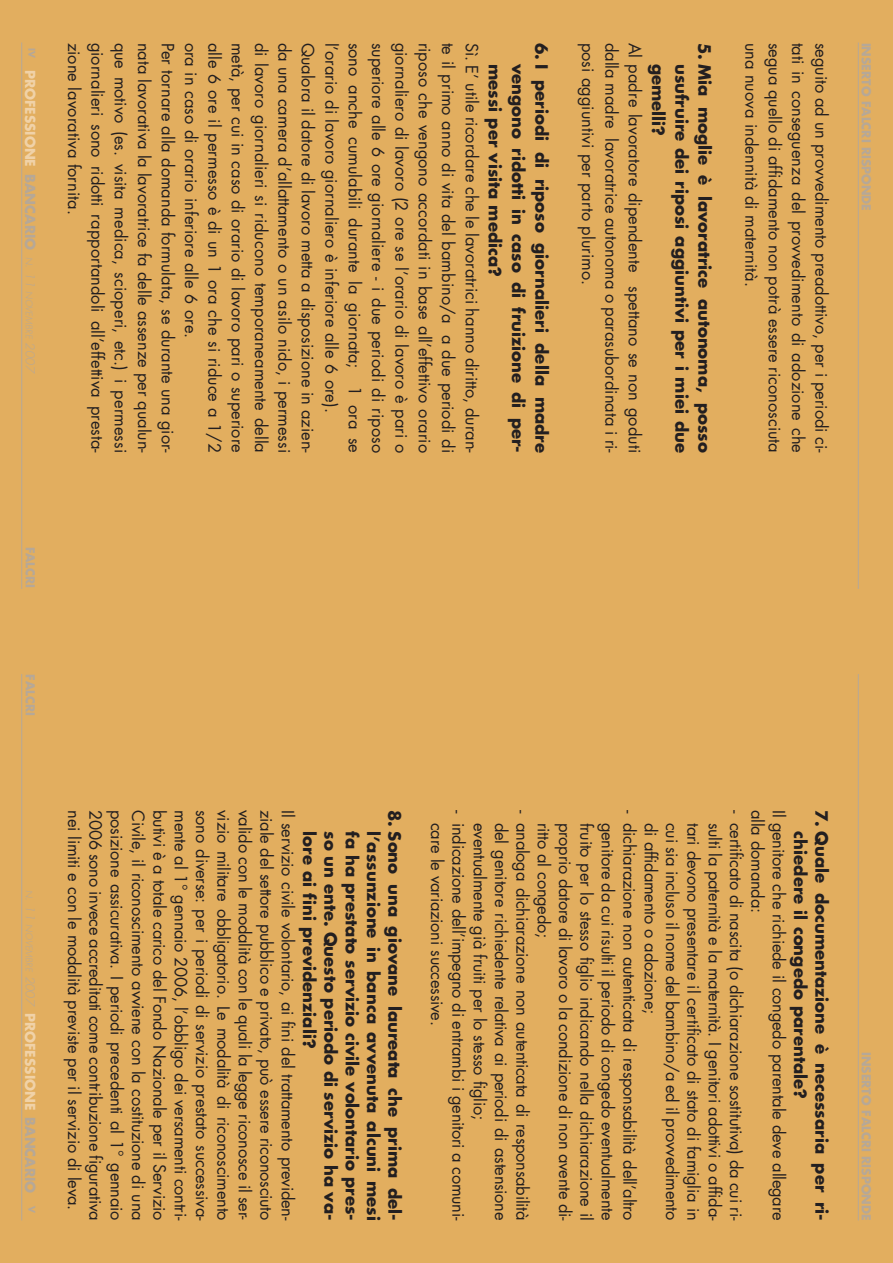
<style>
.page{position:relative;width:893px;height:1263px;background:#fff}
.page>*{position:absolute;margin:0;border:0;box-sizing:border-box;transform-origin:0 0}
.t1{font:16.5px/21.3px "Futura";letter-spacing:-.015em;color:#231f20}
.t2{font:700 16.5px/21.3px "Futura";color:#231f20}
.t3{font:700 13.5px "Futura";color:#f0d2a8}
.t4{font:700 12px "Futura";color:#b6a897}
.t5{font:700 9px "Futura";color:#b6a897}
.s1{color:#b6a897}
.s2{font-weight:300;font-style:italic;font-size:9px;color:#b6a897}
.s3{font-weight:300;font-style:italic;font-size:12px;color:#b6a897}
</style>
<div class="page">
<div style="left:0;top:631px;width:893px;height:632px;background:#e2ae5f"></div>
<hr style="left:21px;top:674px;width:1px;height:546px;background:#b6a897">
<hr style="left:858px;top:674px;width:1px;height:546px;background:#b6a897">
<div style="left:0;top:0;width:893px;height:631px;background:#e2ae5f"></div>
<hr style="left:21px;top:43px;width:1px;height:546px;background:#b6a897">
<hr style="left:858px;top:43px;width:1px;height:546px;background:#b6a897">
<p class="t2" style="left:551px;top:43px;width:412px;rotate:90deg">6. I periodi di riposo giornalieri della madre</p>
<p class="t1" style="left:597px;top:43px;width:244px;rotate:90deg">posi aggiuntivi per parto plurimo.</p>
<p class="t1" style="left:621px;top:43px;width:412px;rotate:90deg">dalla madre lavoratrice autonoma o parasubordinata i ri-</p>
<p class="t1" style="left:644px;top:43px;width:412px;rotate:90deg">Al padre lavoratore dipendente spettano se non goduti</p>
<p class="t1" style="left:83px;top:43px;width:174px;rotate:90deg">zione lavorativa fornita.</p>
<p class="t1" style="left:107px;top:43px;width:412px;rotate:90deg">giornalieri sono ridotti rapportandoli all’effettiva presta-</p>
<p class="t1" style="left:130px;top:43px;width:412px;rotate:90deg">que motivo (es. visita medica, scioperi, etc.) i permessi</p>
<p class="t1" style="left:154px;top:43px;width:412px;rotate:90deg">nata lavorativa la lavoratrice fa delle assenze per qualun-</p>
<p class="t1" style="left:177px;top:43px;width:411px;rotate:90deg">Per tornare alla domanda formulata, se durante una gior-</p>
<p class="t1" style="left:200px;top:43px;width:297px;rotate:90deg">ora in caso di orario inferiore alle 6 ore.</p>
<p class="t1" style="left:224px;top:43px;width:412px;rotate:90deg">alle 6 ore il permesso è di un 1 ora che si riduce a 1/2</p>
<p class="t1" style="left:247px;top:43px;width:412px;rotate:90deg">metà, per cui in caso di orario di lavoro pari o superiore</p>
<p class="t1" style="left:270px;top:43px;width:412px;rotate:90deg">di lavoro giornalieri si riducono temporaneamente della</p>
<p class="t1" style="left:294px;top:43px;width:412px;rotate:90deg">da una camera d’allattamento o un asilo nido, i permessi</p>
<p class="t1" style="left:317px;top:43px;width:412px;rotate:90deg">Qualora il datore di lavoro metta a disposizione in azien-</p>
<p class="t1" style="left:341px;top:43px;width:372px;rotate:90deg">l’orario di lavoro giornaliero è inferiore alle 6 ore).</p>
<p class="t1" style="left:364px;top:43px;width:412px;rotate:90deg">sono anche cumulabili durante la giornata; 1 ora se</p>
<p class="t1" style="left:387px;top:43px;width:412px;rotate:90deg">superiore alle 6 ore giornaliere - i due periodi di riposo</p>
<p class="t1" style="left:411px;top:43px;width:412px;rotate:90deg">giornaliero di lavoro (2 ore se l’orario di lavoro è pari o</p>
<p class="t1" style="left:434px;top:43px;width:412px;rotate:90deg">riposo che vengono accordati in base all’effettivo orario</p>
<p class="t1" style="left:458px;top:43px;width:412px;rotate:90deg">te il primo anno di vita del bambino/a a due periodi di</p>
<p class="t1" style="left:481px;top:43px;width:412px;rotate:90deg">Sì. E’ utile ricordare che le lavoratrici hanno diritto, duran-</p>
<p class="t5" style="left:36px;top:48px;width:12px;rotate:90deg">IV</p>
<p class="t2" style="left:714px;top:43px;width:412px;rotate:90deg">5. Mia moglie è lavoratrice autonoma, posso</p>
<p class="t1" style="left:761px;top:43px;width:246px;rotate:90deg">una nuova indennità di maternità.</p>
<p class="t1" style="left:784px;top:43px;width:412px;rotate:90deg">segua quello di affidamento non potrà essere riconosciuta</p>
<p class="t1" style="left:807px;top:43px;width:412px;rotate:90deg">tati in conseguenza del provvedimento di adozione che</p>
<p class="t1" style="left:831px;top:43px;width:412px;rotate:90deg">seguito ad un provvedimento preadottivo, per i periodi ci-</p>
<p class="t4" style="left:872px;top:43px;width:170px;rotate:90deg">INSERTO FALCRI RISPONDE</p>
<p class="t2" style="left:504px;top:64px;width:215px;rotate:90deg">messi per visita medica?</p>
<p class="t2" style="left:527px;top:64px;width:391px;rotate:90deg">vengono ridotti in caso di fruizione di per-</p>
<p class="t2" style="left:667px;top:64px;width:74px;rotate:90deg">gemelli?</p>
<p class="t2" style="left:691px;top:64px;width:391px;rotate:90deg">usufruire dei riposi aggiuntivi per i miei due</p>
<p class="t3" style="left:36px;top:70px;width:305px;rotate:90deg">PROFESSIONE <span class="s1">BANCARIO</span> <span class="s2">N</span><span class="s3">. 11</span> <span class="s2">NOVEMBRE</span> <span class="s3">2007</span></p>
<p class="t4" style="left:36px;top:547px;width:43px;rotate:90deg">FALCRI</p>
<p class="t4" style="left:36px;top:674px;width:43px;rotate:90deg">FALCRI</p>
<p class="t3" style="left:36px;top:890px;width:325px;rotate:90deg"><span class="s2">N</span><span class="s3">. 11</span> <span class="s2">NOVEMBRE</span> <span class="s3">2007</span> PROFESSIONE <span class="s1">BANCARIO</span> <sup>V</sup></p>
<p class="t1" style="left:83px;top:810px;width:402px;rotate:90deg">nei limiti e con le modalità previste per il servizio di leva.</p>
<p class="t1" style="left:105px;top:810px;width:412px;rotate:90deg">2006 sono invece accreditati come contribuzione figurativa</p>
<p class="t1" style="left:126px;top:810px;width:412px;rotate:90deg">posizione assicurativa. I periodi precedenti al 1° gennaio</p>
<p class="t1" style="left:148px;top:810px;width:412px;rotate:90deg">Civile, il riconoscimento avviene con la costituzione di una</p>
<p class="t1" style="left:169px;top:810px;width:412px;rotate:90deg">butivi è a totale carico del Fondo Nazionale per il Servizio</p>
<p class="t1" style="left:190px;top:810px;width:412px;rotate:90deg">mente al 1° gennaio 2006, l’obbligo dei versamenti contri-</p>
<p class="t1" style="left:212px;top:810px;width:412px;rotate:90deg">sono diverse: per i periodi di servizio prestato successiva-</p>
<p class="t1" style="left:233px;top:810px;width:412px;rotate:90deg">vizio militare obbligatorio. Le modalità di riconoscimento</p>
<p class="t1" style="left:254px;top:810px;width:411px;rotate:90deg">valido con le modalità con le quali la legge riconosce il ser-</p>
<p class="t1" style="left:276px;top:810px;width:412px;rotate:90deg">ziale del settore pubblico e privato, può essere riconosciuto</p>
<p class="t1" style="left:297px;top:810px;width:412px;rotate:90deg">Il servizio civile volontario, ai fini del trattamento previden-</p>
<p class="t2" style="left:404px;top:810px;width:412px;rotate:90deg">8. Sono una giovane laureata che prima del-</p>
<p class="t2" style="left:318px;top:831px;width:219px;rotate:90deg">lore ai fini previdenziali?</p>
<p class="t2" style="left:340px;top:831px;width:391px;rotate:90deg">so un ente. Questo periodo di servizio ha va-</p>
<p class="t2" style="left:361px;top:831px;width:391px;rotate:90deg">fa ha prestato servizio civile volontario pres-</p>
<p class="t2" style="left:382px;top:831px;width:391px;rotate:90deg">l’assunzione in banca avvenuta alcuni mesi</p>
<p class="t1" style="left:468px;top:823px;width:399px;text-indent:-13px;rotate:90deg">- indicazione dell’impegno di entrambi i genitori a comuni&shy;care le variazioni successive.</p>
<p class="t1" style="left:532px;top:810px;width:412px;rotate:90deg">- analoga dichiarazione non autenticata di responsabilità</p>
<p class="t1" style="left:639px;top:810px;width:412px;rotate:90deg">- dichiarazione non autenticata di responsabilità dell’altro</p>
<p class="t1" style="left:745px;top:810px;width:412px;rotate:90deg">- certificato di nascita (o dichiarazione sostitutiva) da cui ri-</p>
<p class="t1" style="left:767px;top:810px;width:104px;rotate:90deg">alla domanda:</p>
<p class="t1" style="left:788px;top:810px;width:412px;rotate:90deg">Il genitore che richiede il congedo parentale deve allegare</p>
<p class="t2" style="left:831px;top:831px;width:391px;text-indent:-21px;rotate:90deg">7. Quale documentazione è necessaria per ri&shy;chiedere il congedo parentale?</p>
<p class="t1" style="left:660px;top:823px;width:193px;rotate:90deg">di affidamento o adozione;</p>
<p class="t1" style="left:681px;top:823px;width:399px;rotate:90deg">cui sia incluso il nome del bambino/a ed il provvedimento</p>
<p class="t1" style="left:703px;top:823px;width:399px;rotate:90deg">tari devono presentare il certificato di stato di famiglia in</p>
<p class="t1" style="left:724px;top:823px;width:399px;rotate:90deg">sulti la paternità e la maternità. I genitori adottivi o affida-</p>
<p class="t1" style="left:553px;top:823px;width:117px;rotate:90deg">ritto al congedo;</p>
<p class="t1" style="left:575px;top:823px;width:399px;rotate:90deg">proprio datore di lavoro o la condizione di non avente di-</p>
<p class="t1" style="left:596px;top:823px;width:399px;rotate:90deg">fruito per lo stesso figlio indicando nella dichiarazione il</p>
<p class="t1" style="left:617px;top:823px;width:399px;rotate:90deg">genitore da cui risulti il periodo di congedo eventualmente</p>
<p class="t1" style="left:489px;top:823px;width:299px;rotate:90deg">eventualmente già fruiti per lo stesso figlio;</p>
<p class="t1" style="left:510px;top:823px;width:399px;rotate:90deg">del genitore richiedente relativa ai periodi di astensione</p>
<p class="t4" style="left:872px;top:1052px;width:170px;rotate:90deg">INSERTO FALCRI RISPONDE</p>
</div>
